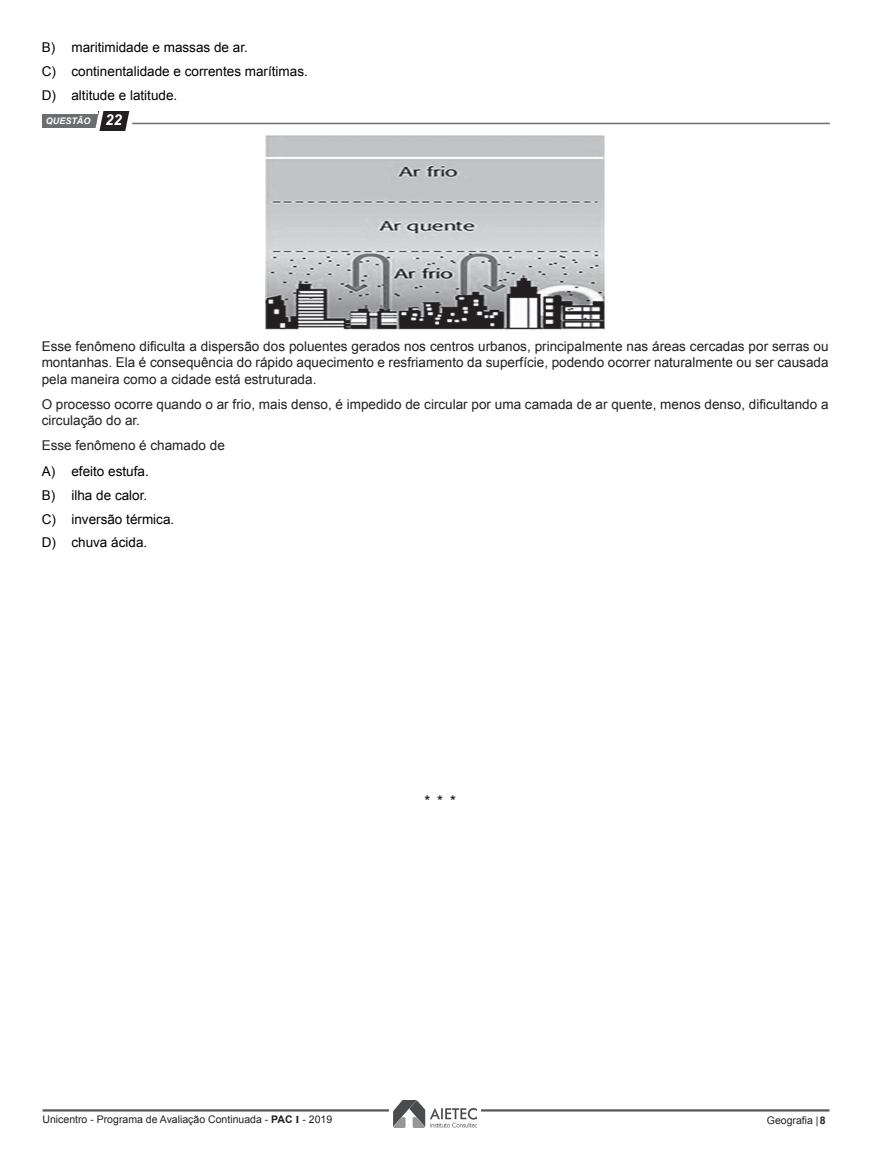
<style>
.page{position:relative;width:872px;height:1170px;background:#fff}
.page>*{position:absolute;margin:0;border:0;box-sizing:border-box;transform-origin:0 0}
.t1{font:13.5px/16.5px "Arial";color:#231f20;text-align:justify}
.t2{font:13.5px/23.7px "Arial";color:#000}
.t3{font:700 13.5px "Arial";color:#231f20}
.t4{font:10.5px "Arial";color:#231f20}
.t5{font:italic 700 9px "Arial";color:#fff}
.s1{font-size:15px}
.s2{font-weight:700}
.s3{font-family:"Times New Roman";font-weight:700}
</style>
<div class="page">
<hr style="left:43px;top:1109px;width:786px;height:2px;background:#57585a">
<div style="left:389px;top:1105px;width:91px;height:11px;background:#fff"></div>
<img style="left:394px;top:1100px;width:82px;height:27px">
<div style="left:42px;top:114px;width:85px;height:14px;background:#6c6d70"></div>
<hr style="left:120px;top:123px;width:710px;height:1px;background:#6c6d70">
<div style="left:99px;top:112px;width:31px;height:19px;background:#231f20"></div>
<svg style="left:95px;top:111px;width:15px;height:20px"></svg>
<svg style="left:125px;top:111px;width:10px;height:20px"></svg>
<img style="left:265px;top:135px;width:340px;height:194px">
<p class="t2" style="left:42px;top:36px;width:268px">B) maritimidade e massas de ar.<br>C) continentalidade e correntes marítimas.<br>D) altitude e latitude.</p>
<p class="t5" style="left:46px;top:115px;width:77px">QUESTÃO <span class="s1">22</span></p>
<p class="t1" style="left:42px;top:338px;width:788px">Esse fenômeno dificulta a dispersão dos poluentes gerados nos centros urbanos, principalmente nas áreas cercadas por serras ou montanhas. Ela é consequência do rápido aquecimento e resfriamento da superfície, podendo ocorrer naturalmente ou ser causada pela maneira como a cidade está estruturada.</p>
<p class="t1" style="left:42px;top:396px;width:788px">O processo ocorre quando o ar frio, mais denso, é impedido de circular por uma camada de ar quente, menos denso, dificultando a circulação do ar.</p>
<p class="t1" style="left:42px;top:437px;width:185px">Esse fenômeno é chamado de</p>
<p class="t2" style="left:42px;top:459px;width:134px">A) efeito estufa.<br>B) ilha de calor.<br>C) inversão térmica.<br>D) chuva ácida.</p>
<p class="t3" style="left:425px;top:791px;width:32px">* * *</p>
<p class="t4" style="left:43px;top:1112px;width:291px">Unicentro - Programa de Avaliação Continuada - <span class="s2">PAC</span> <span class="s3">I</span> - 2019</p>
<p class="t4" style="left:767px;top:1113px;width:60px">Geografia |<span class="s2">8</span></p>
</div>
